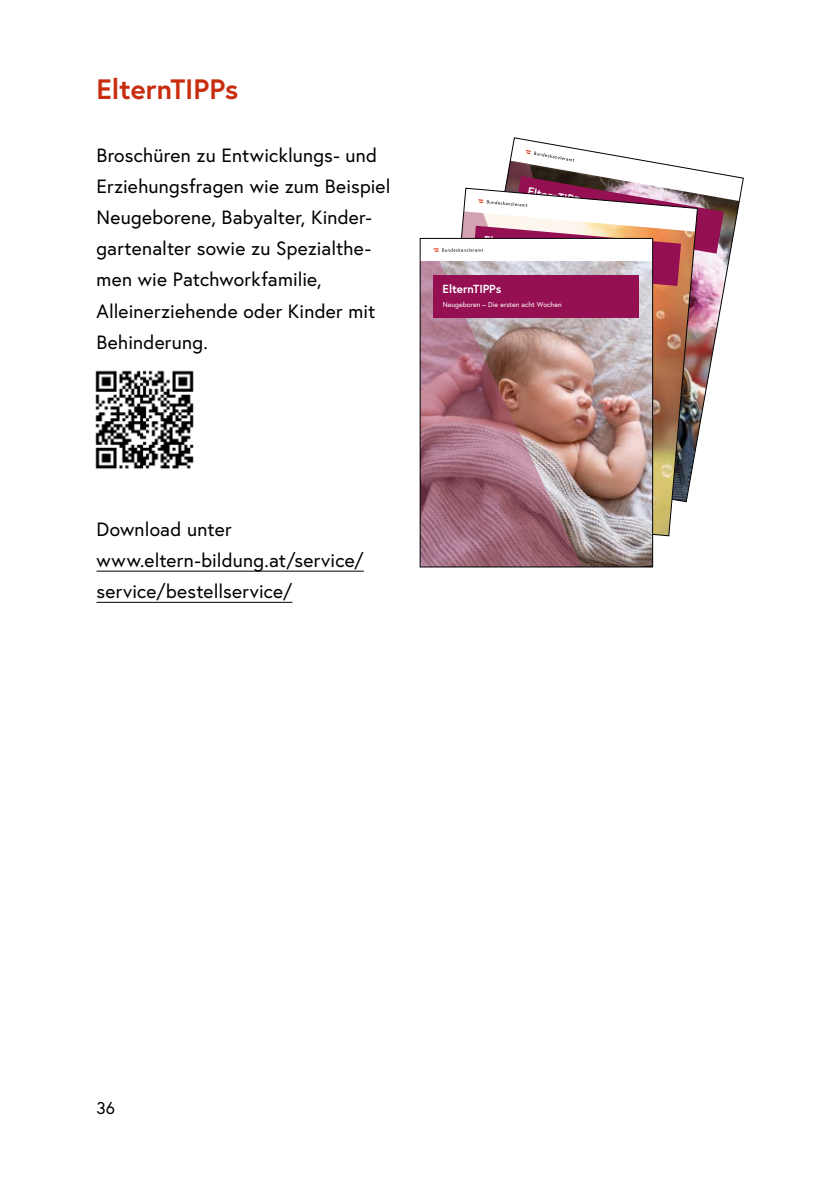
<style>
.page{position:relative;width:840px;height:1191px;background:#fff}
.page>*{position:absolute;margin:0;border:0;box-sizing:border-box;transform-origin:0 0}
.h2_ohne_Nummerierung{font:700 28px "Europa Austria";letter-spacing:-.005em;color:#c82d0f}
.p_Abstand_danach{font:19.2px/31.2px "Europa Austria";letter-spacing:.01em;color:#000}
.t1{font:17px "Europa Austria";color:#000}
.t2{font:700 11.8px "Europa Austria";letter-spacing:-.01em;color:#fff}
.t3{font:7px "Europa Austria";letter-spacing:.005em;color:#fff}
</style>
<div class="page">
<hr style="left:96px;top:571px;width:267px;height:1px;background:#000">
<hr style="left:96px;top:602px;width:196px;height:1px;background:#000">
<img style="left:95px;top:370px;width:99px;height:99px">
<svg style="left:507px;top:137px;width:236px;height:306px"></svg>
<img style="left:652px;top:286px;width:45px;height:250px">
<img style="left:583px;top:286px;width:67px;height:279px">
<img style="left:422px;top:262px;width:161px;height:303px">
<svg style="left:433px;top:176px;width:290px;height:110px"></svg>
<div style="left:433px;top:275px;width:206px;height:42px;background:#950f53"></div>
<div style="left:420px;top:238px;width:232px;height:329px;border:1px solid #000"></div>
<h2 class="h2_ohne_Nummerierung" style="left:96px;top:70px;width:143px">ElternTIPPs</h2>
<p class="p_Abstand_danach" style="left:96px;top:139px;width:295px">Broschüren zu Entwicklungs- und<br>Erziehungsfragen wie zum Beispiel<br>Neugeborene, Babyalter, Kinder&shy;gartenalter sowie zu Spezialthe&shy;men wie Patchworkfamilie,<br>Alleinerziehende oder Kinder mit<br>Behinderung.</p>
<p class="t2" style="left:529px;top:183px;width:60px;rotate:10deg">ElternTIPPs</p>
<p class="t2" style="left:442px;top:281px;width:60px">ElternTIPPs</p>
<p class="t3" style="left:442px;top:300px;width:120px">Neugeboren – Die ersten acht Wochen</p>
<p class="p_Abstand_danach" style="left:96px;top:513px;width:269px">Download unter www.eltern-bildung.at/service/ service/bestellservice/</p>
<p class="t1" style="left:96px;top:1096px;width:20px">36</p>
</div>
